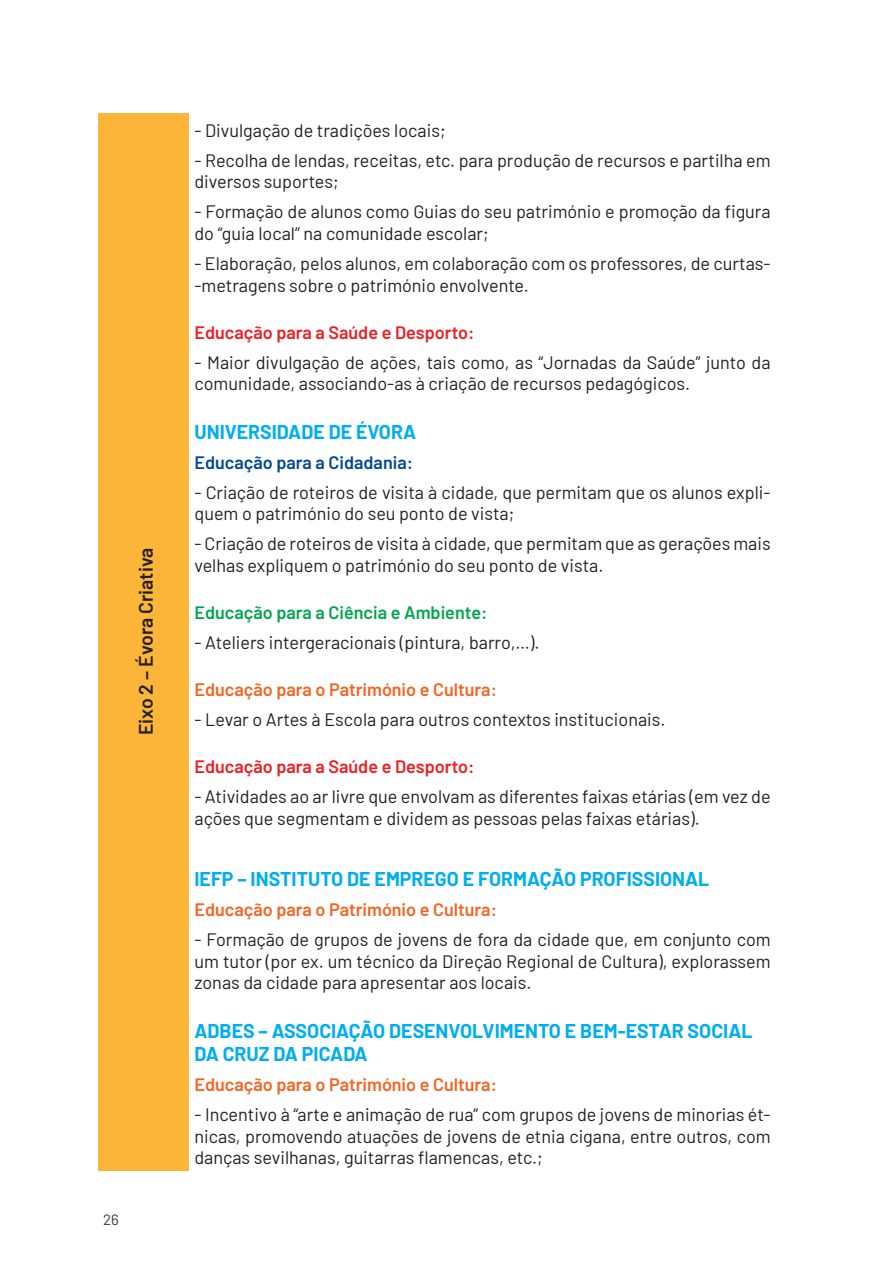
<style>
.page{position:relative;width:893px;height:1263px;background:#fff}
.page>*{position:absolute;margin:0;border:0;box-sizing:border-box;transform-origin:0 0}
.t1{font:700 19.5px/23.4px "Barlow";color:#00aeef}
.t2{font:600 19.5px "Barlow";color:#231f20}
.t3{font:18px/21.6px "Barlow";color:#231f20}
.t4{font:600 18px "Barlow";color:#f36421}
.t5{font:600 18px "Barlow";color:#ee1d23}
.t6{font:600 18px "Barlow";color:#00a54f}
.t7{font:600 18px "Barlow";color:#014892}
.t8{font:15px "Barlow";color:#3e3e3f}
</style>
<div class="page">
<div style="left:98px;top:113px;width:90px;height:1057px;background:#fcb439"></div>
<p class="t2" style="left:132px;top:735px;width:189px;rotate:-90deg">Eixo 2 – Évora Criativa</p>
<p class="t8" style="left:103px;top:1208px;width:17px">26</p>
<p class="t3" style="left:194px;top:118px;width:253px">- Divulgação de tradições locais;</p>
<p class="t3" style="left:194px;top:148px;width:578px">- Recolha de lendas, receitas, etc. para produção de recursos e partilha em diversos suportes;</p>
<p class="t3" style="left:194px;top:200px;width:578px">- Formação de alunos como Guias do seu património e promoção da figura do “guia local” na comunidade escolar;</p>
<p class="t3" style="left:194px;top:251px;width:578px">- Elaboração, pelos alunos, em colaboração com os professores, de curtas--metragens sobre o património envolvente.</p>
<p class="t5" style="left:194px;top:319px;width:282px">Educação para a Saúde e Desporto:</p>
<p class="t3" style="left:194px;top:350px;width:578px">- Maior divulgação de ações, tais como, as “Jornadas da Saúde” junto da comunidade, associando-as à criação de recursos pedagógicos.</p>
<p class="t1" style="left:194px;top:418px;width:223px">UNIVERSIDADE DE ÉVORA</p>
<p class="t7" style="left:194px;top:449px;width:220px">Educação para a Cidadania:</p>
<p class="t3" style="left:194px;top:480px;width:578px">- Criação de roteiros de visita à cidade, que permitam que os alunos expli&shy;quem o património do seu ponto de vista;</p>
<p class="t3" style="left:194px;top:532px;width:578px">- Criação de roteiros de visita à cidade, que permitam que as gerações mais velhas expliquem o património do seu ponto de vista.</p>
<p class="t6" style="left:194px;top:599px;width:294px">Educação para a Ciência e Ambiente:</p>
<p class="t3" style="left:194px;top:630px;width:346px">- Ateliers intergeracionais (pintura, barro,…).</p>
<p class="t4" style="left:194px;top:676px;width:304px">Educação para o Património e Cultura:</p>
<p class="t3" style="left:194px;top:707px;width:473px">- Levar o Artes à Escola para outros contextos institucionais.</p>
<p class="t5" style="left:194px;top:753px;width:282px">Educação para a Saúde e Desporto:</p>
<p class="t3" style="left:194px;top:784px;width:578px">- Atividades ao ar livre que envolvam as diferentes faixas etárias (em vez de ações que segmentam e dividem as pessoas pelas faixas etárias).</p>
<p class="t1" style="left:194px;top:866px;width:516px">IEFP – INSTITUTO DE EMPREGO E FORMAÇÃO PROFISSIONAL</p>
<p class="t4" style="left:194px;top:896px;width:304px">Educação para o Património e Cultura:</p>
<p class="t3" style="left:194px;top:927px;width:578px;text-align:justify">- Formação de grupos de jovens de fora da cidade que, em conjunto com um tutor (por ex. um técnico da Direção Regional de Cultura), explorassem zonas da cidade para apresentar aos locais.</p>
<p class="t1" style="left:194px;top:1017px;width:560px">ADBES – ASSOCIAÇÃO DESENVOLVIMENTO E BEM-ESTAR SOCIAL<br>DA CRUZ DA PICADA</p>
<p class="t4" style="left:194px;top:1071px;width:304px">Educação para o Património e Cultura:</p>
<p class="t3" style="left:194px;top:1102px;width:578px;text-align:justify">- Incentivo à “arte e animação de rua” com grupos de jovens de minorias ét&shy;nicas, promovendo atuações de jovens de etnia cigana, entre outros, com danças sevilhanas, guitarras flamencas, etc.;</p>
</div>
